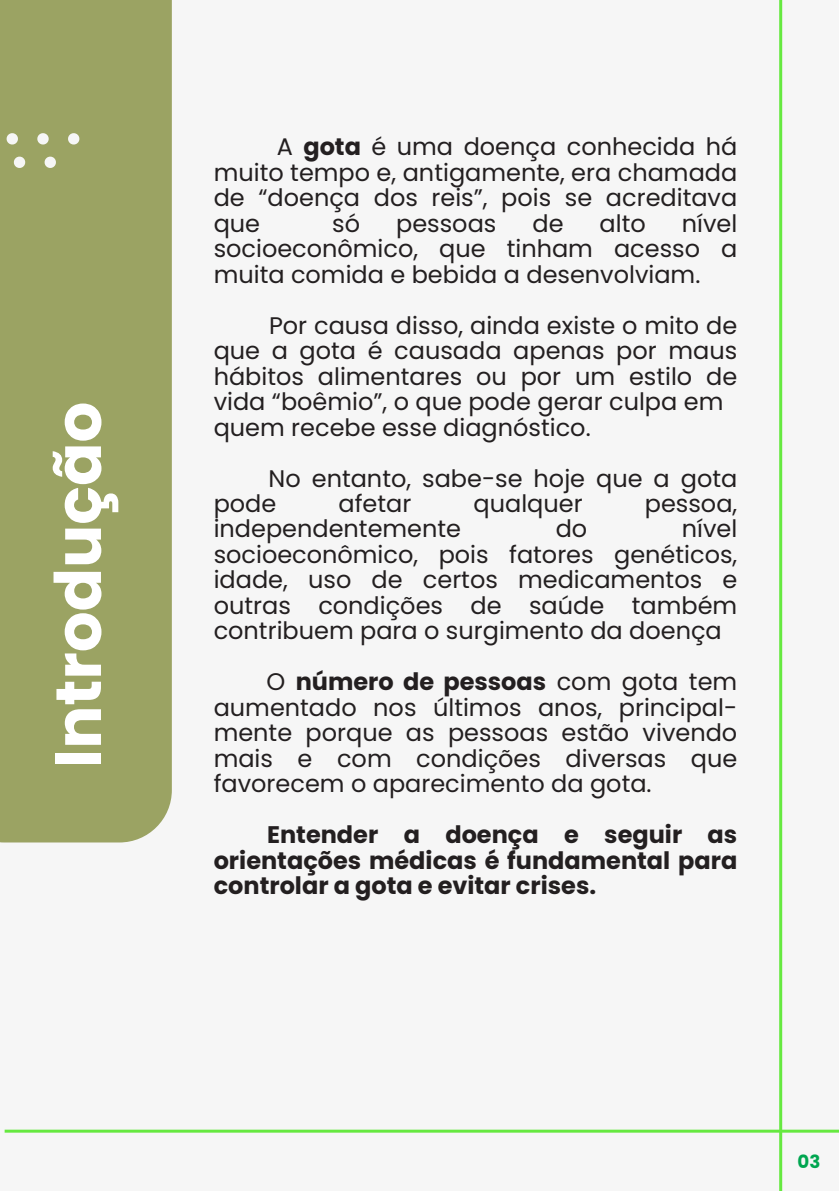
<style>
.page{position:relative;width:839px;height:1191px;background:#fff}
.page>*{position:absolute;margin:0;border:0;box-sizing:border-box;transform-origin:0 0}
.t1{font:700 64px "Poppins";color:#fff}
.t2{font:24px/25.4px "Poppins";color:#231f20;text-align:justify}
.t3{font:700 24px/25.4px "Poppins";color:#231f20;text-align:justify}
.t4{font:700 18.2px "Poppins";color:#00a650}
.s1{font-weight:700}
</style>
<div class="page">
<div style="left:0;top:0;width:838px;height:1190px;background:#f6f6f6"></div>
<div style="left:0;top:0;width:172px;height:842px;background:#9ba363"></div>
<svg style="left:68px;top:133px;width:11px;height:12px"></svg>
<svg style="left:37px;top:133px;width:12px;height:12px"></svg>
<svg style="left:7px;top:133px;width:11px;height:12px"></svg>
<svg style="left:45px;top:157px;width:11px;height:11px"></svg>
<svg style="left:14px;top:157px;width:11px;height:11px"></svg>
<hr style="left:779px;top:0;width:3px;height:1191px;background:#66e940">
<hr style="left:5px;top:1130px;width:833px;height:3px;background:#66e940">
<h1 class="t1" style="left:34px;top:768px;width:368px;rotate:-90deg">Introdução</h1>
<p class="t2" style="left:214px;top:134px;width:525px;text-indent:63px">A <span class="s1">gota</span> é uma doença conhecida há muito tempo e, antigamente, era chamada de “doença dos reis”, pois se acreditava que</p>
<p class="t2" style="left:332px;top:211px;width:29px">só</p>
<p class="t2" style="left:396px;top:211px;width:102px">pessoas</p>
<p class="t2" style="left:532px;top:211px;width:33px">de</p>
<p class="t2" style="left:599px;top:211px;width:48px">alto</p>
<p class="t2" style="left:214px;top:211px;width:525px;text-indent:468px">nível socioeconômico, que tinham acesso a muita comida e bebida a desenvolviam.</p>
<p class="t2" style="left:214px;top:313px;width:525px;text-align:left;text-indent:55px">Por causa disso, ainda existe o mito de que a gota é causada apenas por maus hábitos alimentares ou por um estilo de vida “boêmio”, o que pode gerar culpa em quem recebe esse diagnóstico.</p>
<p class="t2" style="left:214px;top:465px;width:525px;text-indent:55px">No entanto, sabe-se hoje que a gota pode</p>
<p class="t2" style="left:338px;top:491px;width:74px">afetar</p>
<p class="t2" style="left:473px;top:491px;width:111px">qualquer</p>
<p class="t2" style="left:644px;top:491px;width:94px">pessoa,</p>
<p class="t2" style="left:214px;top:516px;width:249px">independentemente</p>
<p class="t2" style="left:555px;top:516px;width:33px">do</p>
<p class="t2" style="left:214px;top:516px;width:525px;text-indent:468px">nível socioeconômico, pois fatores genéticos, idade, uso de certos medicamentos e outras condições de saúde também contribuem para o surgimento da doença</p>
<p class="t2" style="left:214px;top:669px;width:525px;text-indent:53px">O <span class="s1">número de pessoas</span> com gota tem aumentado nos últimos anos, principal&shy;mente porque as pessoas estão vivendo mais e com condições diversas que favorecem o aparecimento da gota.</p>
<p class="t3" style="left:214px;top:822px;width:525px;text-indent:53px">Entender a doença e seguir as orientações médicas é fundamental para controlar a gota e evitar crises.</p>
<p class="t4" style="left:797px;top:1149px;width:24px">03</p>
</div>
